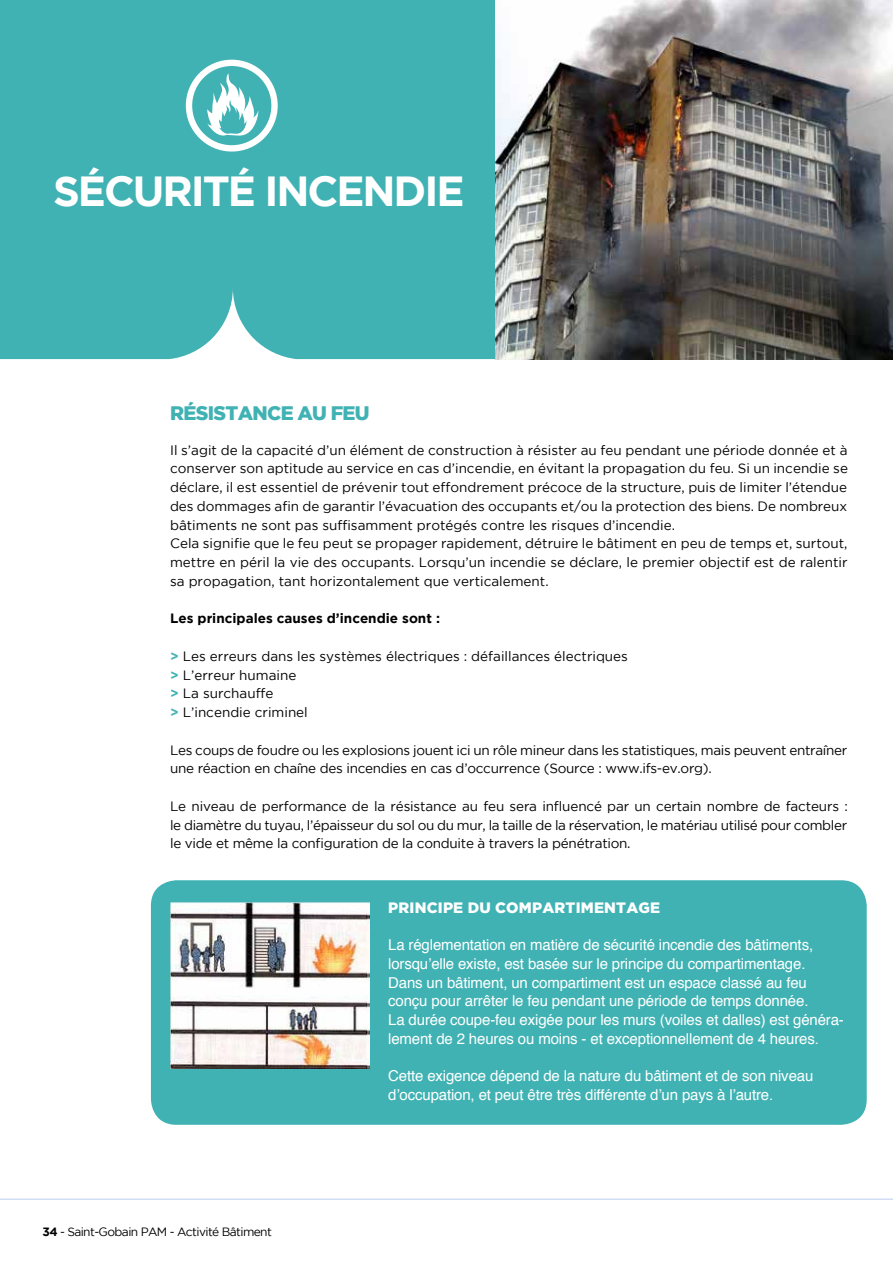
<style>
.page{position:relative;width:893px;height:1263px;background:#fff}
.page>*{position:absolute;margin:0;border:0;box-sizing:border-box;transform-origin:0 0}
.t1{font:700 42px "Gotham";letter-spacing:-.05em;color:#fff}
.t2{font:900 19.5px "Gotham";letter-spacing:-.035em;color:#41b2b3}
.t3{font:15px/18.8px "Helvetica";letter-spacing:-.01em;color:#fff}
.t4{font:900 15px "Gotham";letter-spacing:.015em;color:#fff}
.t5{font:13.5px/18.8px "Gotham";color:#000}
.t6{font:13.5px/18.8px "Gotham";letter-spacing:-.025em;color:#000}
.t7{font:700 13.5px "Gotham";color:#000}
.t8{font:12px "Gotham";letter-spacing:-.05em;color:#000}
.s1{font-weight:700;color:#41b2b3}
.s2{font-weight:700}
</style>
<div class="page">
<div style="left:0;top:0;width:495px;height:359px;background:#41b2b3"></div>
<svg style="left:186px;top:53px;width:110px;height:100px"></svg>
<hr style="left:0;top:1198px;width:893px;height:2px;background:#d1ddf3">
<img style="left:495px;top:0;width:398px;height:359px">
<div style="left:151px;top:880px;width:716px;height:245px;background:#41b2b3;border-radius:26px"></div>
<img style="left:170px;top:902px;width:199px;height:166px">
<h1 class="t1" style="left:53px;top:167px;width:413px">SÉCURITÉ INCENDIE</h1>
<h2 class="t2" style="left:170px;top:402px;width:201px">RÉSISTANCE AU FEU</h2>
<p class="t5" style="left:170px;top:440px;width:679px">Il s’agit de la capacité d’un élément de construction à résister au feu pendant une période donnée et à conserver son aptitude au service en cas d’incendie, en évitant la propagation du feu. Si un incendie se déclare, il est essentiel de prévenir tout effondrement précoce de la structure, puis de limiter l’étendue des dommages afin de garantir l’évacuation des occupants et/ou la protection des biens. De nombreux bâtiments ne sont pas suffisamment protégés contre les risques d’incendie.<br>Cela signifie que le feu peut se propager rapidement, détruire le bâtiment en peu de temps et, surtout, mettre en péril la vie des occupants. Lorsqu’un incendie se déclare, le premier objectif est de ralentir sa propagation, tant horizontalement que verticalement.</p>
<p class="t7" style="left:170px;top:611px;width:271px">Les principales causes d’incendie sont :</p>
<p class="t5" style="left:170px;top:646px;width:459px"><span class="s1">&gt;</span> Les erreurs dans les systèmes électriques : défaillances électriques <span class="s1">&gt;</span> L’erreur humaine<br><span class="s1">&gt;</span> La surchauffe<br><span class="s1">&gt;</span> L’incendie criminel</p>
<p class="t6" style="left:170px;top:740px;width:679px">Les coups de foudre ou les explosions jouent ici un rôle mineur dans les statistiques, mais peuvent entraîner une réaction en chaîne des incendies en cas d’occurrence (Source : www.ifs-ev.org).</p>
<p class="t5" style="left:170px;top:796px;width:679px;text-align:justify">Le niveau de performance de la résistance au feu sera influencé par un certain nombre de facteurs : le diamètre du tuyau, l’épaisseur du sol ou du mur, la taille de la réservation, le matériau utilisé pour combler le vide et même la configuration de la conduite à travers la pénétration.</p>
<p class="t8" style="left:43px;top:1225px;width:231px"><span class="s2">34</span> - Saint-Gobain PAM - Activité Bâtiment</p>
<p class="t4" style="left:388px;top:899px;width:273px">PRINCIPE DU COMPARTIMENTAGE</p>
<p class="t3" style="left:388px;top:936px;width:457px">La réglementation en matière de sécurité incendie des bâtiments, lorsqu’elle existe, est basée sur le principe du compartimentage.<br>Dans un bâtiment, un compartiment est un espace classé au feu conçu pour arrêter le feu pendant une période de temps donnée.<br>La durée coupe-feu exigée pour les murs (voiles et dalles) est généra&shy;lement de 2 heures ou moins - et exceptionnellement de 4 heures.</p>
<p class="t3" style="left:388px;top:1067px;width:427px">Cette exigence dépend de la nature du bâtiment et de son niveau d’occupation, et peut être très différente d’un pays à l’autre.</p>
</div>
